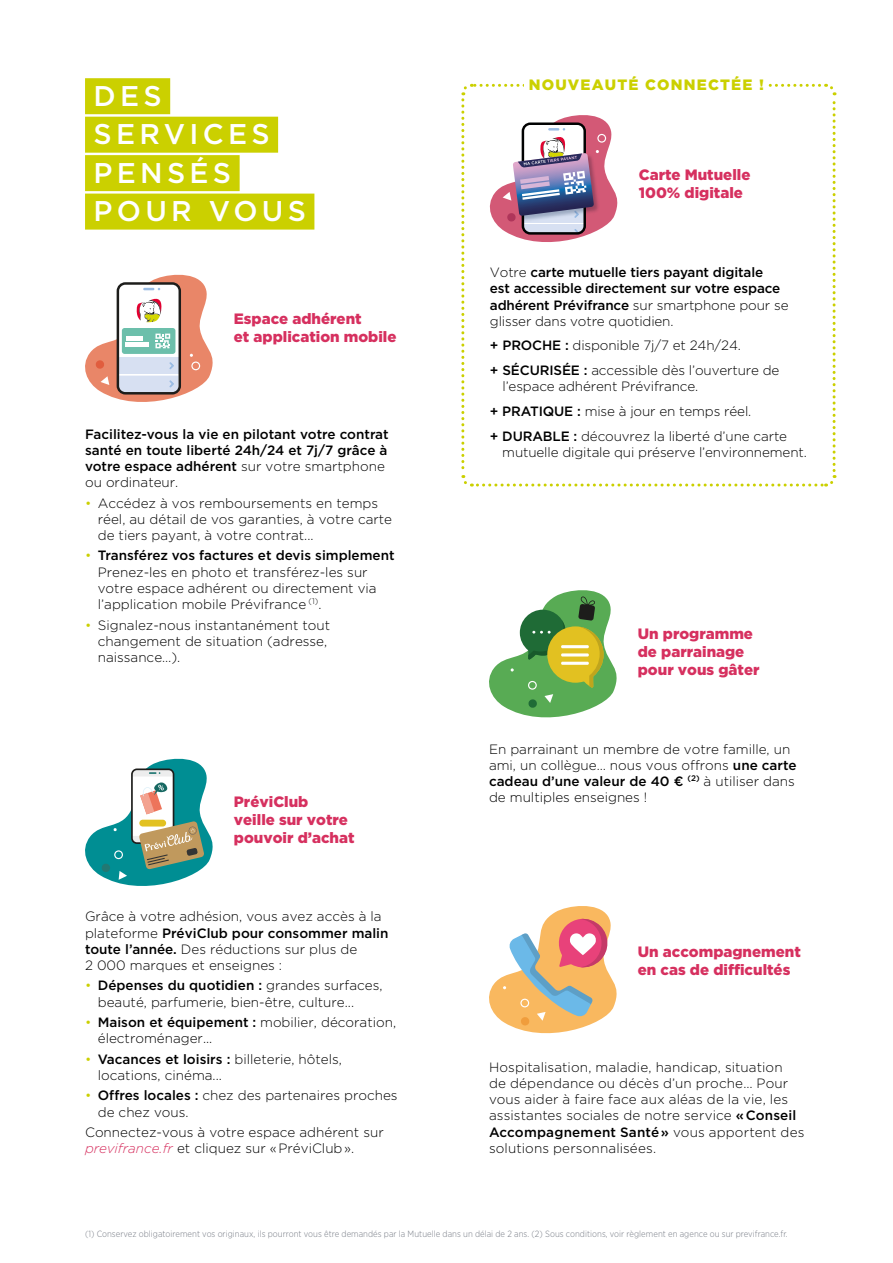
<style>
.page{position:relative;width:893px;height:1263px;background:#fff}
.page>*{position:absolute;margin:0;border:0;box-sizing:border-box;transform-origin:0 0}
.t1{font:500 28.5px/38.4px "Gotham HTF";letter-spacing:.15em;color:#fff}
.t2{font:900 15px/18px "Gotham HTF";color:#d6305f}
.t3{font:900 15px "Gotham HTF";letter-spacing:.08em;color:#cbd000}
.t4{font:300 13.5px/16.2px "Gotham HTF";color:#000}
.t5{font:500 13.5px/16.2px "Gotham HTF";letter-spacing:-.01em;color:#000}
.t6{font:300 9px "Gotham Narrow";letter-spacing:.005em;color:#797e87}
.s1{font-weight:300}
.s2{font-weight:500}
.s3{color:#cbd000}
.s4{font-style:italic;color:#d6305f}
</style>
<div class="page">
<svg style="left:85px;top:275px;width:128px;height:127px"></svg>
<hr style="left:126px;top:336px;width:17px;height:4px;background:#fff">
<div style="left:126px;top:342px;width:23px;height:5px;background:#fff"></div>
<svg style="left:489px;top:590px;width:128px;height:127px"></svg>
<svg style="left:489px;top:906px;width:128px;height:127px"></svg>
<div style="left:85px;top:78px;width:85px;height:36px;background:#cbd000"></div>
<div style="left:85px;top:117px;width:193px;height:36px;background:#cbd000"></div>
<div style="left:85px;top:155px;width:155px;height:36px;background:#cbd000"></div>
<div style="left:85px;top:194px;width:229px;height:36px;background:#cbd000"></div>
<svg style="left:461px;top:83px;width:376px;height:404px"></svg>
<div style="left:524px;top:73px;width:244px;height:21px;background:#fff"></div>
<svg style="left:85px;top:759px;width:128px;height:127px"></svg>
<div style="left:139px;top:820px;width:27px;height:6px;background:#e2c121;border-radius:3px"></div>
<h1 class="t1" style="left:94px;top:76px;width:214px">DES<br>SERVICES<br>PENSÉS<br>POUR VOUS</h1>
<p class="t3" style="left:529px;top:76px;width:237px">NOUVEAUTÉ CONNECTÉE !</p>
<p class="t2" style="left:639px;top:166px;width:113px">Carte Mutuelle<br>100% digitale</p>
<p class="t5" style="left:490px;top:264px;width:300px"><span class="s1">Votre</span> carte mutuelle tiers payant digitale<br>est accessible directement sur votre espace adhérent Prévifrance <span class="s1">sur smartphone pour se glisser dans votre quotidien.</span></p>
<p class="t4" style="left:490px;top:333px;width:291px;line-height:24.8px"><span class="s2">+ PROCHE :</span> disponible 7j/7 et 24h/24.<br><span class="s2">+ SÉCURISÉE :</span> accessible dès l’ouverture de</p>
<p class="t4" style="left:490px;top:374px;width:299px;line-height:24.8px;text-indent:13px">l’espace adhérent Prévifrance.<br><span class="s2">+ PRATIQUE :</span> mise à jour en temps réel.<br><span class="s2">+ DURABLE :</span> découvrez la liberté d’une carte</p>
<p class="t4" style="left:502px;top:444px;width:306px">mutuelle digitale qui préserve l’environnement.</p>
<p class="t2" style="left:234px;top:309px;width:164px">Espace adhérent<br>et application mobile</p>
<p class="t5" style="left:85px;top:425px;width:305px">Facilitez-vous la vie en pilotant votre contrat santé en toute liberté 24h/24 et 7j/7 grâce à votre espace adhérent <span class="s1">sur votre smartphone ou ordinateur.</span></p>
<p class="t4" style="left:98px;top:495px;width:296px;text-indent:-13px"><span class="s3">•</span> Accédez à vos remboursements en temps réel, au détail de vos garanties, à votre carte de tiers payant, à votre contrat...</p>
<p class="t4" style="left:98px;top:547px;width:298px;text-indent:-13px"><span class="s3">•</span> <span class="s2">Transférez vos factures et devis simplement </span>Prenez-les en photo et transférez-les sur votre espace adhérent ou directement via l’application mobile Prévifrance <sup>(1)</sup>.</p>
<p class="t4" style="left:98px;top:616px;width:234px;text-indent:-13px"><span class="s3">•</span> Signalez-nous instantanément tout changement de situation (adresse, naissance…).</p>
<p class="t2" style="left:638px;top:624px;width:123px">Un programme de parrainage pour vous gâter</p>
<p class="t2" style="left:234px;top:792px;width:122px">PréviClub<br>veille sur votre pouvoir d’achat</p>
<p class="t4" style="left:85px;top:908px;width:305px">Grâce à votre adhésion, vous avez accès à la plateforme <span class="s2">PréviClub pour consommer malin toute l’année.</span> Des réductions sur plus de<br>2 000 marques et enseignes :</p>
<p class="t4" style="left:98px;top:977px;width:286px;text-indent:-13px"><span class="s3">•</span> <span class="s2">Dépenses du quotidien :</span> grandes surfaces, beauté, parfumerie, bien-être, culture...</p>
<p class="t4" style="left:98px;top:1014px;width:300px;text-indent:-13px"><span class="s3">•</span> <span class="s2">Maison et équipement :</span> mobilier, décoration, électroménager...</p>
<p class="t4" style="left:98px;top:1051px;width:246px;text-indent:-13px"><span class="s3">•</span> <span class="s2">Vacances et loisirs :</span> billeterie, hôtels, locations, cinéma...</p>
<p class="t4" style="left:98px;top:1087px;width:301px;text-indent:-13px"><span class="s3">•</span> <span class="s2">Offres locales :</span> chez des partenaires proches de chez vous.</p>
<p class="t4" style="left:85px;top:1124px;width:300px">Connectez-vous à votre espace adhérent sur <span class="s4">previfrance.fr</span> et cliquez sur «PréviClub».</p>
<p class="t4" style="left:489px;top:741px;width:309px">En parrainant un membre de votre famille, un ami, un collègue… nous vous offrons <span class="s2">une carte cadeau d’une valeur de 40 ¤</span> <sup>(2)</sup> à utiliser dans de multiples enseignes !</p>
<p class="t2" style="left:638px;top:942px;width:164px">Un accompagnement en cas de difficultés</p>
<p class="t4" style="left:489px;top:1059px;width:317px">Hospitalisation, maladie, handicap, situation<br>de dépendance ou décès d’un proche… Pour vous aider à faire face aux aléas de la vie, les assistantes sociales de notre service <span class="s2">«Conseil Accompagnement Santé»</span> vous apportent des solutions personnalisées.</p>
<p class="t6" style="left:85px;top:1229px;width:704px">(1) Conservez obligatoirement vos originaux, ils pourront vous être demandés par la Mutuelle dans un délai de 2 ans. (2) Sous conditions, voir règlement en agence ou sur previfrance.fr.</p>
</div>
